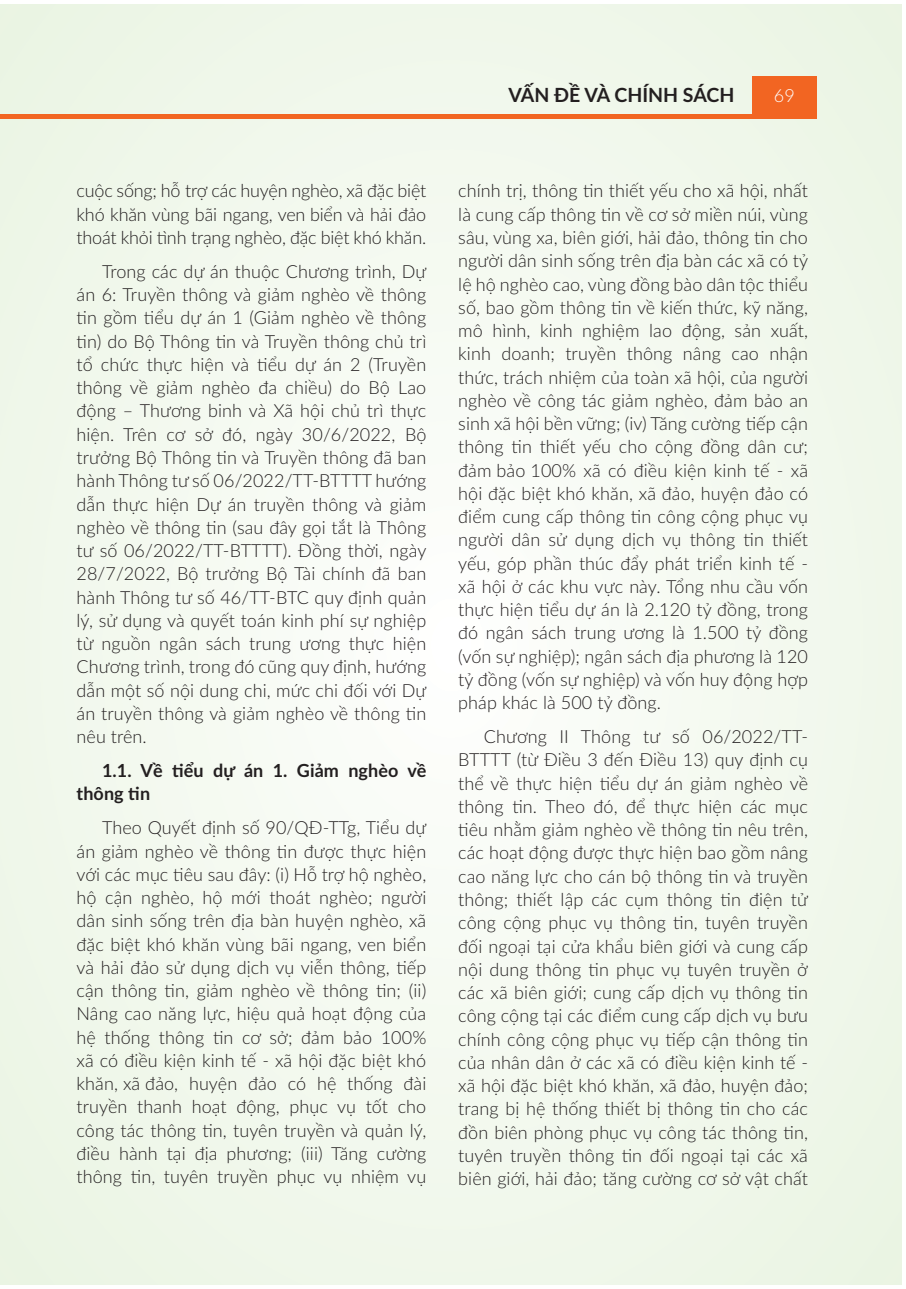
<style>
.page{position:relative;width:906px;height:1289px;background:#fff}
.page>*{position:absolute;margin:0;border:0;box-sizing:border-box;transform-origin:0 0}
.t1{font:700 19.5px "Lato";color:#231f20}
.t2{font:300 18px/23.2px "Lato";letter-spacing:.005em;color:#231f20;text-align:justify}
.t3{font:700 18px/23.2px "Lato";letter-spacing:.005em;color:#231f20}
.t4{font:300 18px "Lato";color:#fff}
</style>
<div class="page">
<div style="left:0;top:4px;width:901px;height:1280px;background:#f2f8ee"></div>
<div style="left:752px;top:76px;width:64px;height:43px;background:#f26522"></div>
<hr style="left:0;top:115px;width:752px;height:4px;background:#f26522">
<p class="t2" style="left:77px;top:179px;width:351px">cuộc sống; hỗ trợ các huyện nghèo, xã đặc biệt khó khăn vùng bãi ngang, ven biển và hải đảo thoát khỏi tình trạng nghèo, đặc biệt khó khăn.</p>
<p class="t2" style="left:77px;top:259px;width:351px;text-indent:26px">Trong các dự án thuộc Chương trình, Dự án 6: Truyền thông và giảm nghèo về thông tin gồm tiểu dự án 1 (Giảm nghèo về thông tin) do Bộ Thông tin và Truyền thông chủ trì tổ chức thực hiện và tiểu dự án 2 (Truyền thông về giảm nghèo đa chiều) do Bộ Lao động – Thương binh và Xã hội chủ trì thực hiện. Trên cơ sở đó, ngày 30/6/2022, Bộ trưởng Bộ Thông tin và Truyền thông đã ban hành Thông tư số 06/2022/TT-BTTTT hướng dẫn thực hiện Dự án truyền thông và giảm nghèo về thông tin (sau đây gọi tắt là Thông tư số 06/2022/TT-BTTTT). Đồng thời, ngày 28/7/2022, Bộ trưởng Bộ Tài chính đã ban hành Thông tư số 46/TT-BTC quy định quản lý, sử dụng và quyết toán kinh phí sự nghiệp từ nguồn ngân sách trung ương thực hiện Chương trình, trong đó cũng quy định, hướng dẫn một số nội dung chi, mức chi đối với Dự án truyền thông và giảm nghèo về thông tin nêu trên.</p>
<p class="t3" style="left:77px;top:758px;width:351px;text-indent:26px">1.1. Về tiểu dự án 1. Giảm nghèo về thông tin</p>
<p class="t2" style="left:77px;top:815px;width:351px;text-indent:26px">Theo Quyết định số 90/QĐ-TTg, Tiểu dự án giảm nghèo về thông tin được thực hiện với các mục tiêu sau đây: (i) Hỗ trợ hộ nghèo, hộ cận nghèo, hộ mới thoát nghèo; người dân sinh sống trên địa bàn huyện nghèo, xã đặc biệt khó khăn vùng bãi ngang, ven biển và hải đảo sử dụng dịch vụ viễn thông, tiếp cận thông tin, giảm nghèo về thông tin; (ii)<br>Nâng cao năng lực, hiệu quả hoạt động của hệ thống thông tin cơ sở; đảm bảo 100% xã có điều kiện kinh tế - xã hội đặc biệt khó khăn, xã đảo, huyện đảo có hệ thống đài truyền thanh hoạt động, phục vụ tốt cho công tác thông tin, tuyên truyền và quản lý, điều hành tại địa phương; (iii) Tăng cường thông tin, tuyên truyền phục vụ nhiệm vụ</p>
<p class="t1" style="left:508px;top:80px;width:227px">VẤN ĐỀ VÀ CHÍNH SÁCH</p>
<p class="t4" style="left:774px;top:83px;width:22px">69</p>
<p class="t2" style="left:458px;top:179px;width:351px">chính trị, thông tin thiết yếu cho xã hội, nhất là cung cấp thông tin về cơ sở miền núi, vùng sâu, vùng xa, biên giới, hải đảo, thông tin cho người dân sinh sống trên địa bàn các xã có tỷ lệ hộ nghèo cao, vùng đồng bào dân tộc thiểu số, bao gồm thông tin về kiến thức, kỹ năng, mô hình, kinh nghiệm lao động, sản xuất, kinh doanh; truyền thông nâng cao nhận thức, trách nhiệm của toàn xã hội, của người nghèo về công tác giảm nghèo, đảm bảo an sinh xã hội bền vững; (iv) Tăng cường tiếp cận thông tin thiết yếu cho cộng đồng dân cư; đảm bảo 100% xã có điều kiện kinh tế - xã hội đặc biệt khó khăn, xã đảo, huyện đảo có điểm cung cấp thông tin công cộng phục vụ người dân sử dụng dịch vụ thông tin thiết yếu, góp phần thúc đẩy phát triển kinh tế - xã hội ở các khu vực này. Tổng nhu cầu vốn thực hiện tiểu dự án là 2.120 tỷ đồng, trong đó ngân sách trung ương là 1.500 tỷ đồng (vốn sự nghiệp); ngân sách địa phương là 120 tỷ đồng (vốn sự nghiệp) và vốn huy động hợp pháp khác là 500 tỷ đồng.</p>
<p class="t2" style="left:458px;top:724px;width:351px;text-indent:26px">Chương II Thông tư số 06/2022/TT-BTTTT (từ Điều 3 đến Điều 13) quy định cụ thể về thực hiện tiểu dự án giảm nghèo về thông tin. Theo đó, để thực hiện các mục tiêu nhằm giảm nghèo về thông tin nêu trên, các hoạt động được thực hiện bao gồm nâng cao năng lực cho cán bộ thông tin và truyền thông; thiết lập các cụm thông tin điện tử công cộng phục vụ thông tin, tuyên truyền đối ngoại tại cửa khẩu biên giới và cung cấp nội dung thông tin phục vụ tuyên truyền ở các xã biên giới; cung cấp dịch vụ thông tin công cộng tại các điểm cung cấp dịch vụ bưu chính công cộng phục vụ tiếp cận thông tin của nhân dân ở các xã có điều kiện kinh tế - xã hội đặc biệt khó khăn, xã đảo, huyện đảo; trang bị hệ thống thiết bị thông tin cho các đồn biên phòng phục vụ công tác thông tin, tuyên truyền thông tin đối ngoại tại các xã biên giới, hải đảo; tăng cường cơ sở vật chất</p>
</div>
